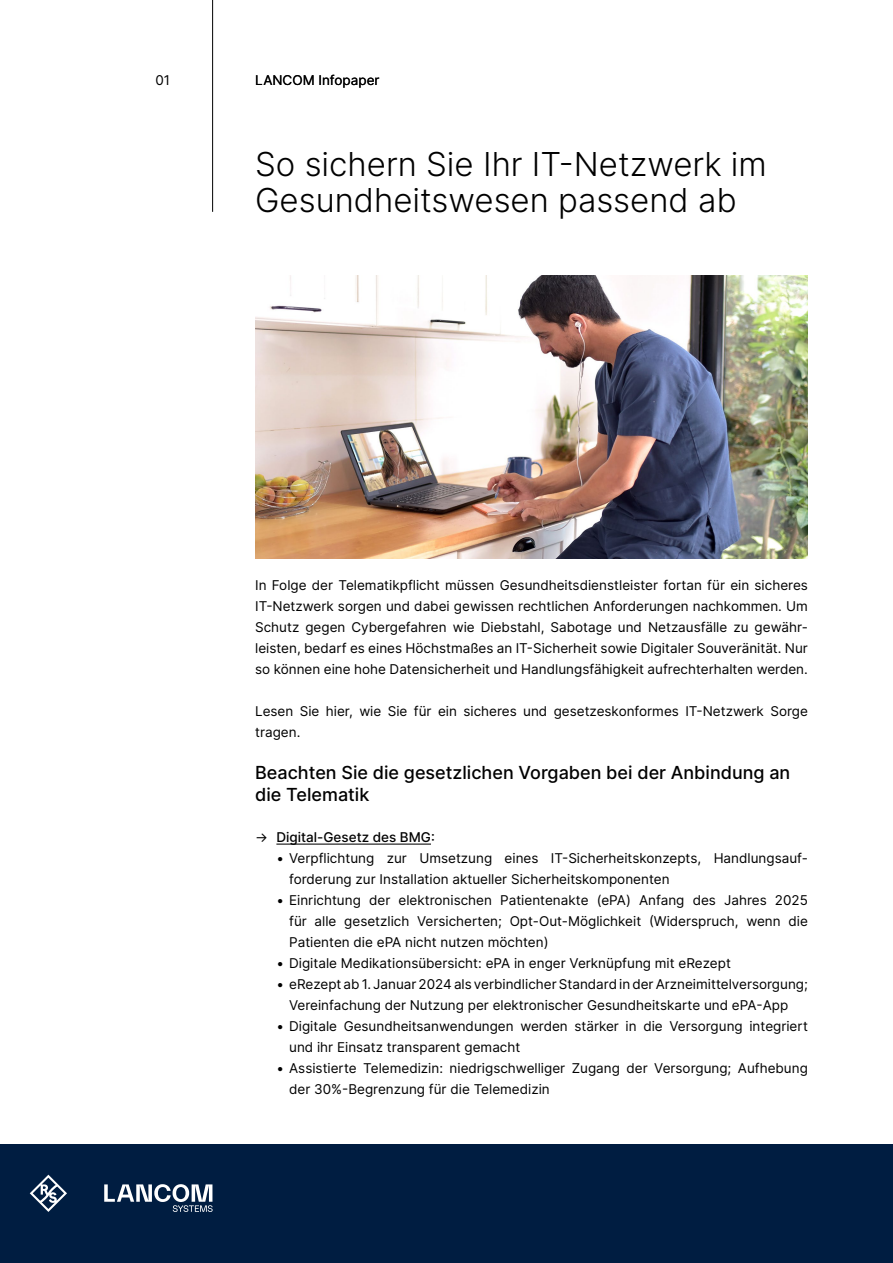
<style>
.page{position:relative;width:893px;height:1263px;background:#fff}
.page>*{position:absolute;margin:0;border:0;box-sizing:border-box;transform-origin:0 0}
.t1{font:300 33px/36px "Inter";color:#000}
.t2{font:500 18px/21.6px "Inter";color:#000}
.t3{font:13.5px/21px "Inter";color:#000}
.t4{font:500 13.5px "Inter";color:#000}
.s1{font-weight:400}
</style>
<div class="page">
<hr style="left:212px;top:0;width:1px;height:212px;background:#000">
<div style="left:0;top:1144px;width:893px;height:119px;background:#001d41"></div>
<svg style="left:30px;top:1175px;width:37px;height:37px"></svg>
<svg style="left:104px;top:1184px;width:109px;height:28px"></svg>
<hr style="left:276px;top:843px;width:155px;height:2px;background:#000">
<img style="left:255px;top:276px;width:553px;height:282px">
<p class="t3" style="left:155px;top:69px;width:16px">01</p>
<p class="t3" style="left:255px;top:69px;width:126px">LANCOM Infopaper</p>
<h1 class="t1" style="left:255px;top:145px;width:513px">So sichern Sie Ihr IT-Netzwerk im<br>Gesundheitswesen passend ab</h1>
<p class="t3" style="left:255px;top:574px;width:554px;text-align:justify">In Folge der Telematikpflicht müssen Gesundheitsdienstleister fortan für ein sicheres IT-Netzwerk sorgen und dabei gewissen rechtlichen Anforderungen nachkommen. Um Schutz gegen Cybergefahren wie Diebstahl, Sabotage und Netzausfälle zu gewähr&shy;leisten, bedarf es eines Höchstmaßes an IT-Sicherheit sowie Digitaler Souveränität. Nur so können eine hohe Datensicherheit und Handlungsfähigkeit aufrechterhalten werden.</p>
<p class="t3" style="left:255px;top:700px;width:554px">Lesen Sie hier, wie Sie für ein sicheres und gesetzeskonformes IT-Netzwerk Sorge tragen.</p>
<h2 class="t2" style="left:255px;top:761px;width:537px">Beachten Sie die gesetzlichen Vorgaben bei der Anbindung an die Telematik</h2>
<p class="t4" style="left:255px;top:827px;width:181px"><span class="s1">→</span> Digital-Gesetz des BMG:</p>
<p class="t3" style="left:289px;top:847px;width:520px;text-indent:-13px">• Verpflichtung zur Umsetzung eines IT-Sicherheitskonzepts, Handlungsauf&shy;forderung zur Installation aktueller Sicherheitskomponenten</p>
<p class="t3" style="left:289px;top:889px;width:520px;text-align:justify;text-indent:-13px">• Einrichtung der elektronischen Patientenakte (ePA) Anfang des Jahres 2025 für alle gesetzlich Versicherten; Opt-Out-Möglichkeit (Widerspruch, wenn die Patienten die ePA nicht nutzen möchten)</p>
<p class="t3" style="left:276px;top:952px;width:456px">• Digitale Medikationsübersicht: ePA in enger Verknüpfung mit eRezept</p>
<p class="t3" style="left:276px;top:973px;width:533px;text-align:center">• eRezept ab 1. Januar 2024 als verbindlicher Standard in der Arzneimittelversorgung;<br>Vereinfachung der Nutzung per elektronischer Gesundheitskarte und ePA-App</p>
<p class="t3" style="left:289px;top:1015px;width:520px;text-indent:-13px">• Digitale Gesundheitsanwendungen werden stärker in die Versorgung integriert und ihr Einsatz transparent gemacht</p>
<p class="t3" style="left:289px;top:1057px;width:520px;text-indent:-13px">• Assistierte Telemedizin: niedrigschwelliger Zugang der Versorgung; Aufhebung der 30%-Begrenzung für die Telemedizin</p>
</div>
